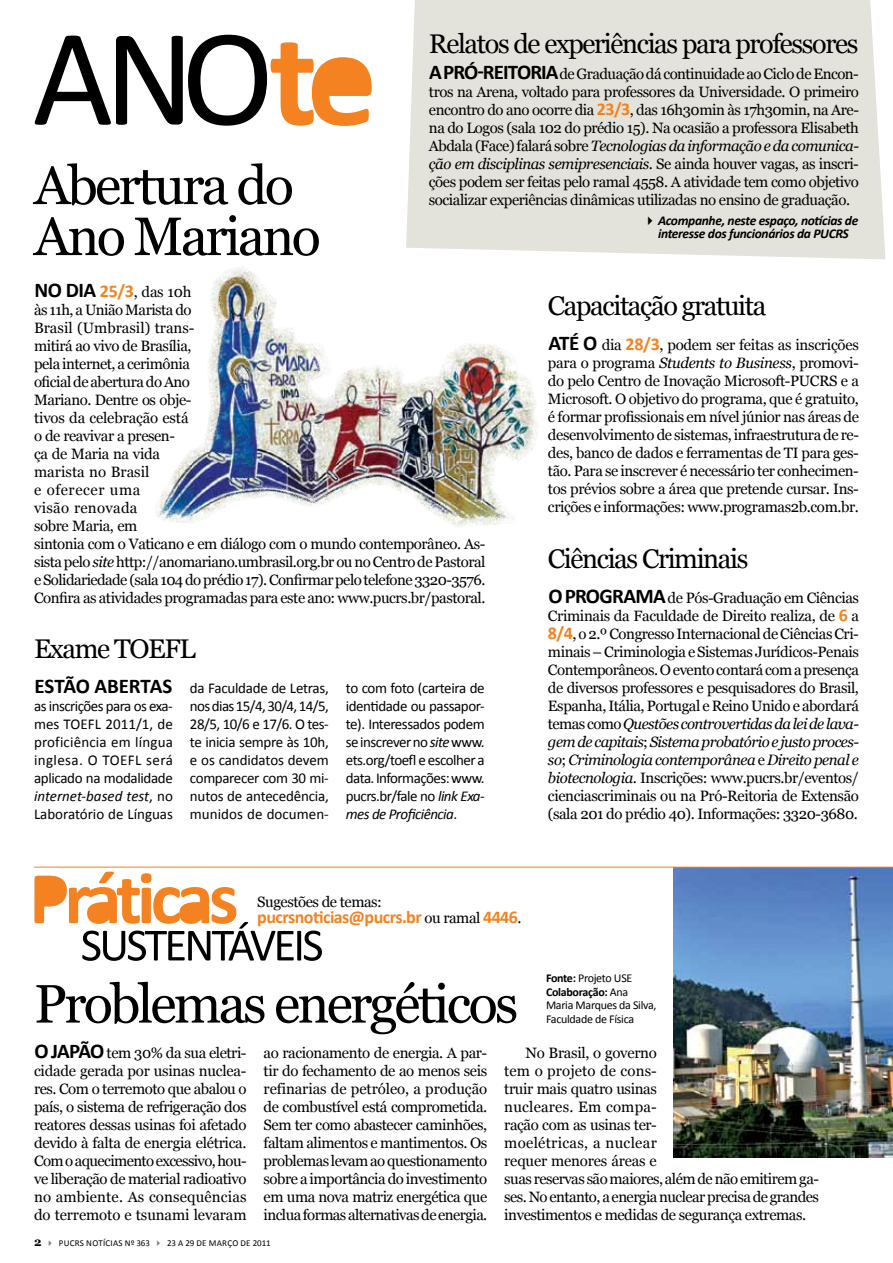
<style>
.page{position:relative;width:893px;height:1263px;background:#fff}
.page>*{position:absolute;margin:0;border:0;box-sizing:border-box;transform-origin:0 0}
.t1{font:54px/51px "Georgia";letter-spacing:-.05em;color:#000}
.t2{font:27px "Georgia";letter-spacing:-.05em;color:#000}
.t3{font:700 21px "Calibri";letter-spacing:-.015em;color:#000}
.t4{font:700 18px "Calibri";letter-spacing:-.03em;color:#f58220}
.t5{font:15px/18px "Georgia";letter-spacing:-.03em;color:#000;text-align:justify}
.t6{font:15px/18px "Calibri";letter-spacing:-.025em;color:#000;text-align:justify}
.t7{font:italic 700 13.5px/13.5px "Calibri";letter-spacing:-.025em;color:#000;text-align:center}
.t8{font:12px/13.5px "Calibri";letter-spacing:-.025em;color:#000}
.t9{font:9px "Calibri";letter-spacing:.03em;color:#000}
.s1{font-family:"Calibri";font-weight:700;font-size:21px}
.s2{font-family:"Calibri";font-weight:700;font-size:18px;color:#f58220}
.s3{font-style:italic}
.s4{font-family:"Georgia";font-weight:400;font-size:15px;color:#000}
.s5{font-weight:700}
.s6{font-family:"Georgia";font-weight:700;font-size:12px}
.s7{color:#818179}
</style>
<div class="page">
<img style="left:674px;top:868px;width:219px;height:290px">
<svg style="left:35px;top:35px;width:337px;height:91px"></svg>
<svg style="left:34px;top:872px;width:288px;height:89px"></svg>
<hr style="left:34px;top:867px;width:859px;height:1px;background:#f58220">
<div style="left:406px;top:0;width:479px;height:259px;background:#e3e2db"></div>
<img style="left:155px;top:266px;width:383px;height:262px">
<h2 class="t2" style="left:429px;top:27px;width:431px">Relatos de experiências para professores</h2>
<p class="t5" style="left:429px;top:65px;width:432px"><span class="s1">A Pró-Reitoria</span> de Graduação dá continuidade ao Ciclo de Encon&shy;tros na Arena, voltado para professores da Universidade. O primeiro encontro do ano ocorre dia <span class="s2">23/3</span>, das 16h30min às 17h30min, na Are&shy;na do Logos (sala 102 do prédio 15). Na ocasião a professora Elisabeth Abdala (Face) falará sobre <span class="s3">Tecnologias da informação e da comunica&shy;ção em disciplinas semipresenciais</span>. Se ainda houver vagas, as inscri&shy;ções podem ser feitas pelo ramal 4558. A atividade tem como objetivo socializar experiências dinâmicas utilizadas no ensino de graduação.</p>
<p class="t7" style="left:643px;top:214px;width:217px">✔Acompanhe, neste espaço, notícias de interesse dos funcionários da PUCRS</p>
<h1 class="t1" style="left:34px;top:161px;width:288px">Abertura do<br>Ano Mariano</h1>
<p class="t5" style="left:34px;top:283px;width:453px;text-align:left"><span class="s1">No dia</span> <span class="s2">25/3</span>, das 10h<br>às 11h, a União Marista do<br>Brasil (Umbrasil) trans-<br>mitirá ao vivo de Brasília,<br>pela internet, a cerimônia<br>oficial de abertura do Ano<br>Mariano. Dentre os obje-<br>tivos da celebração está<br>o de reavivar a presen-<br>ça de Maria na vida<br>marista no Brasil<br>e oferecer uma<br>visão renovada<br>sobre Maria, em<br>sintonia com o Vaticano e em diálogo com o mundo contemporâneo. As&shy;sista pelo <span class="s3">site</span> http://anomariano.umbrasil.org.br ou no Centro de Pastoral e Solidariedade (sala 104 do prédio 17). Confirmar pelo telefone 3320-3576.<br>Confira as atividades programadas para este ano: www.pucrs.br/pastoral.</p>
<h2 class="t2" style="left:548px;top:289px;width:220px">Capacitação gratuita</h2>
<p class="t5" style="left:548px;top:336px;width:312px"><span class="s1">Até o</span> dia <span class="s2">28/3</span>, podem ser feitas as inscrições para o programa <span class="s3">Students to Business</span>, promovi&shy;do pelo Centro de Inovação Microsoft-PUCRS e a Microsoft. O objetivo do programa, que é gratuito, é formar profissionais em nível júnior nas áreas de desenvolvimento de sistemas, infraestrutura de re&shy;des, banco de dados e ferramentas de TI para ges&shy;tão. Para se inscrever é necessário ter conhecimen&shy;tos prévios sobre a área que pretende cursar. Ins&shy;crições e informações: www.programas2b.com.br.</p>
<h2 class="t2" style="left:548px;top:542px;width:202px">Ciências Criminais</h2>
<p class="t5" style="left:548px;top:589px;width:312px"><span class="s1">O Programa</span> de Pós-Graduação em Ciências Criminais da Faculdade de Direito realiza, de <span class="s2">6</span> a <span class="s2">8/4</span>, o 2.º Congresso Internacional de Ciências Cri&shy;minais – Criminologia e Sistemas Jurídicos-Penais Contemporâneos. O evento contará com a presença de diversos professores e pesquisadores do Brasil, Espanha, Itália, Portugal e Reino Unido e abordará temas como <span class="s3">Questões controvertidas da lei de lava&shy;gem de capitais</span>; <span class="s3">Sistema probatório e justo proces&shy;so</span>; <span class="s3">Criminologia contemporânea</span> e <span class="s3">Direito penal e biotecnologia</span>. Inscrições: www.pucrs.br/eventos/ cienciascriminais ou na Pró-Reitoria de Extensão (sala 201 do prédio 40). Informações: 3320-3680.</p>
<h2 class="t2" style="left:34px;top:632px;width:163px">Exame TOEFL</h2>
<h3 class="t3" style="left:34px;top:672px;width:128px">Estão abertas</h3>
<p class="t6" style="left:34px;top:697px;width:140px">as inscrições para os exa&shy;mes TOE FL 2011/1, de proficiência em língua inglesa. O TOE FL será aplicado na modalidade <span class="s3">internet-based test</span>, no Laboratório de Línguas</p>
<p class="t6" style="left:190px;top:679px;width:140px">da Faculdade de Letras, nos dias 15/4, 30/4, 14/5, 28/5, 10/6 e 17/6. O tes&shy;te inicia sempre às 10h, e os candidatos devem comparecer com 30 mi&shy;nutos de antecedência, munidos de documen-</p>
<p class="t6" style="left:346px;top:679px;width:140px">to com foto (carteira de identidade ou passapor&shy;te). I nteressados podem se inscrever no <span class="s3">site</span> www. ets.org/toefl e escolher a data. I nformações: www. pucrs.br/fale no <span class="s3">link Exa&shy;mes de Proficiência</span>.</p>
<p class="t5" style="left:257px;top:893px;width:126px">Sugestões de temas:</p>
<p class="t4" style="left:257px;top:906px;width:266px">pucrsnoticias@pucrs.br <span class="s4">ou ramal</span> 4446<span class="s4">.</span></p>
<h1 class="t1" style="left:34px;top:979px;width:486px">Problemas energéticos</h1>
<p class="t8" style="left:546px;top:971px;width:112px"><span class="s5">Fonte:</span> Projeto USE<br><span class="s5">Colaboração:</span> Ana<br>Maria Marques da Silva,</p>
<p class="t8" style="left:546px;top:1012px;width:90px">Faculdade de Física</p>
<p class="t5" style="left:34px;top:1044px;width:214px"><span class="s1">O Japão</span> tem 30% da sua eletri&shy;cidade gerada por usinas nuclea&shy;res. Com o terremoto que abalou o país, o sistema de refrigeração dos reatores dessas usinas foi afetado devido à falta de energia elétrica.<br>Com o aquecimento excessivo, hou&shy;ve liberação de material radioativo no ambiente. As consequências do terremoto e tsunami levaram</p>
<p class="t5" style="left:264px;top:1044px;width:225px">ao racionamento de energia. A par&shy;tir do fechamento de ao menos seis refinarias de petróleo, a produção de combustível está comprometida.<br>Sem ter como abastecer caminhões, faltam alimentos e mantimentos. Os problemas levam ao questionamento sobre a importância do investimento em uma nova matriz energética que inclua formas alternativas de energia.</p>
<p class="t5" style="left:504px;top:1044px;width:316px;text-align:left;text-indent:21px">No Brasil, o governo<br>tem o projeto de cons-<br>truir mais quatro usinas<br>nucleares. Em compa-<br>ração com as usinas ter-<br>moelétricas, a nuclear<br>requer menores áreas e<br>suas reservas são maiores, além de não emitirem ga&shy;ses. No entanto, a energia nuclear precisa de grandes investimentos e medidas de segurança extremas.</p>
<p class="t9" style="left:34px;top:1237px;width:238px"><span class="s6">2</span> <span class="s7">✔</span> PUCRS notícias Nº 363 <span class="s7">✔</span> 23 a 29 de março de 2011</p>
</div>
